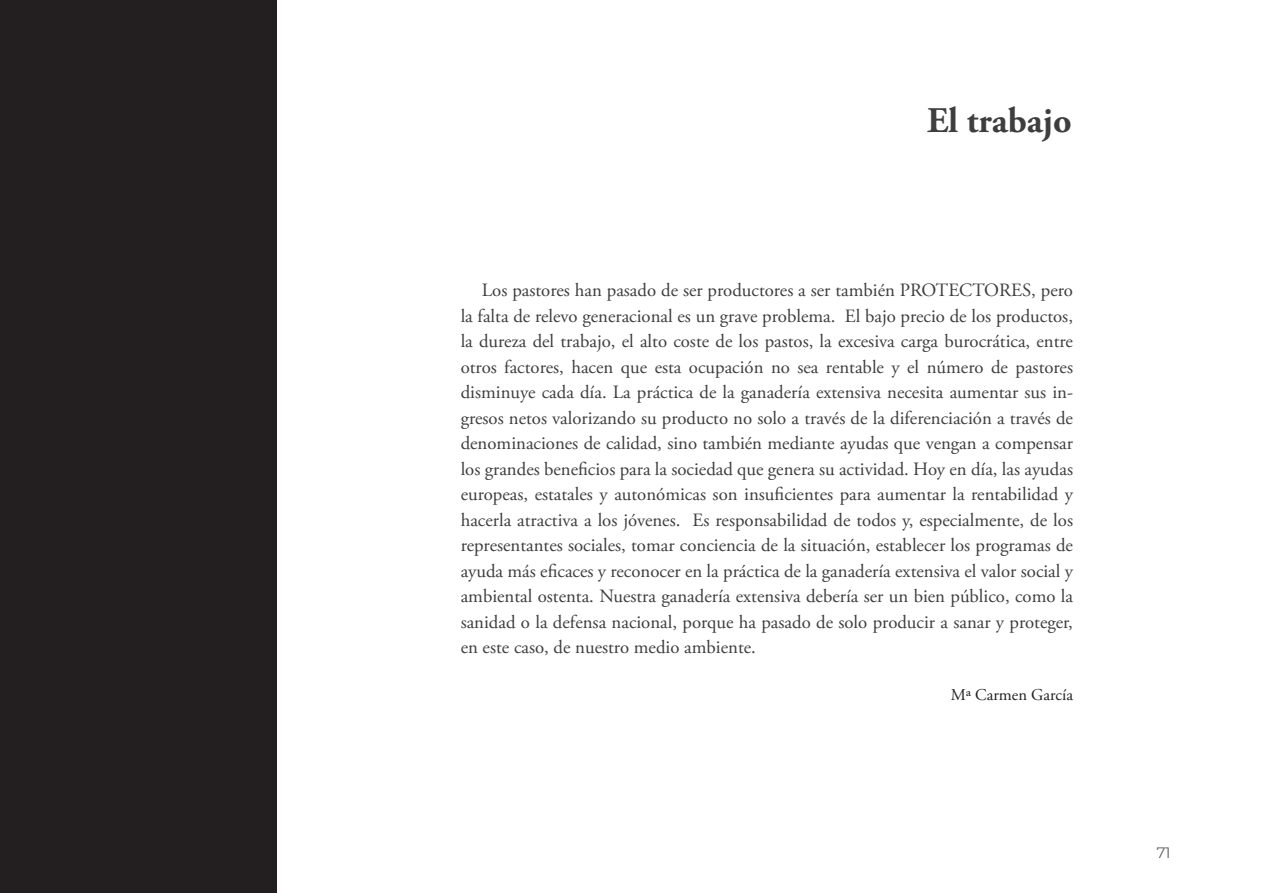
<style>
.page{position:relative;width:1263px;height:893px;background:#fff}
.page>*{position:absolute;margin:0;border:0;box-sizing:border-box;transform-origin:0 0}
.t1{font:700 36px "Adobe Garamond Pro";color:#3e3e3f}
.t2{font:18.75px/25.5px "Adobe Garamond Pro";color:#3e3e3f;text-align:justify}
.t3{font:16.5px "Adobe Garamond Pro";color:#231f20}
.t4{font:300 15px "Montserrat";color:#57585a}
</style>
<div class="page">
<div style="left:0;top:0;width:276px;height:893px;background:#231f20"></div>
<h1 class="t1" style="left:927px;top:100px;width:146px">El trabajo</h1>
<p class="t2" style="left:461px;top:278px;width:614px;text-indent:21px">Los pastores han pasado de ser productores a ser también PROTECTORES, pero la falta de relevo generacional es un grave problema. El bajo precio de los productos, la dureza del trabajo, el alto coste de los pastos, la excesiva carga burocrática, entre otros factores, hacen que esta ocupación no sea rentable y el número de pastores disminuye cada día. La práctica de la ganadería extensiva necesita aumentar sus in&shy;gresos netos valorizando su producto no solo a través de la diferenciación a través de denominaciones de calidad, sino también mediante ayudas que vengan a compensar los grandes beneficios para la sociedad que genera su actividad. Hoy en día, las ayudas europeas, estatales y autonómicas son insuficientes para aumentar la rentabilidad y hacerla atractiva a los jóvenes. Es responsabilidad de todos y, especialmente, de los representantes sociales, tomar conciencia de la situación, establecer los programas de ayuda más eficaces y reconocer en la práctica de la ganadería extensiva el valor social y ambiental ostenta. Nuestra ganadería extensiva debería ser un bien público, como la sanidad o la defensa nacional, porque ha pasado de solo producir a sanar y proteger, en este caso, de nuestro medio ambiente.</p>
<p class="t3" style="left:951px;top:685px;width:124px">Mª Carmen García</p>
<p class="t4" style="left:1157px;top:841px;width:15px">71</p>
</div>
